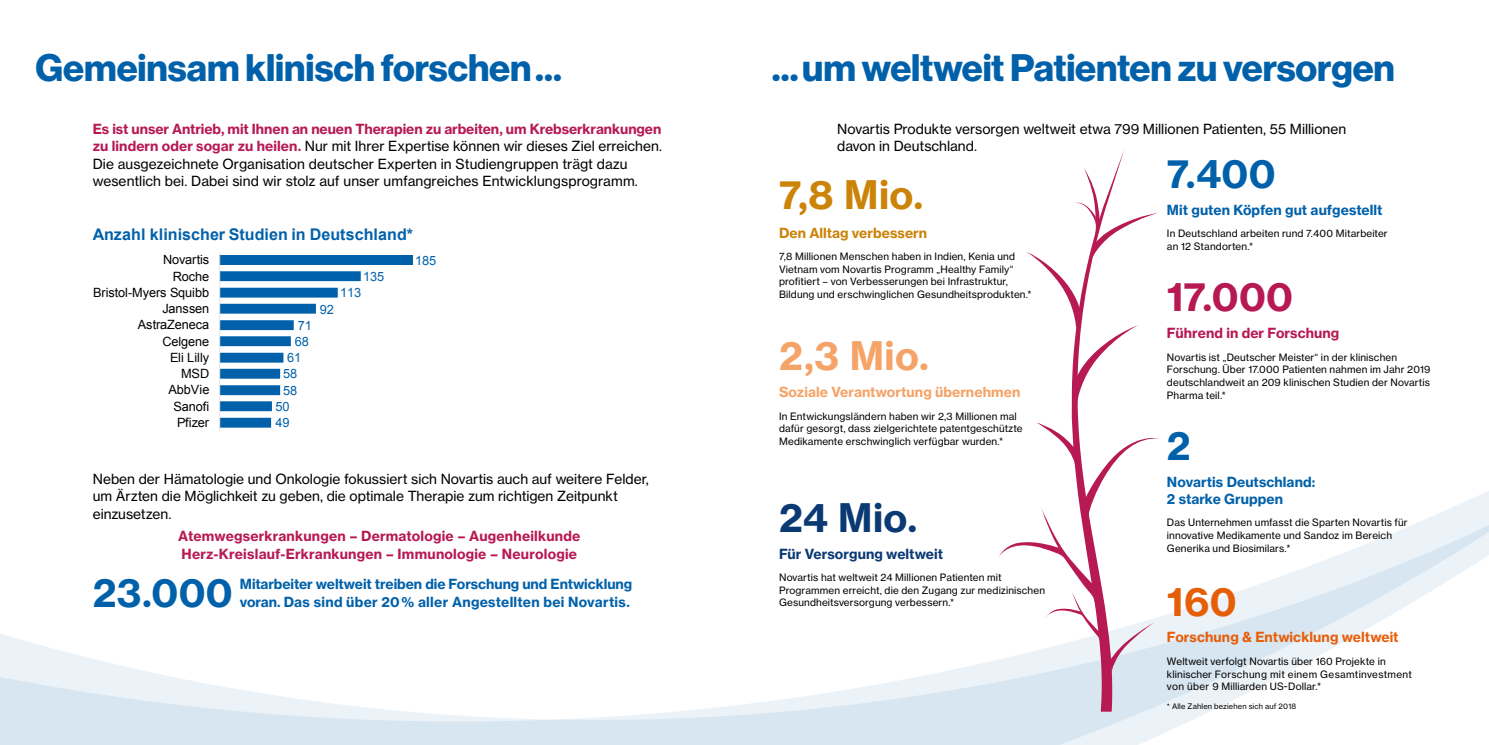
<style>
.page{position:relative;width:1489px;height:745px;background:#fff}
.page>*{position:absolute;margin:0;border:0;box-sizing:border-box;transform-origin:0 0}
.t1{font:700 38.75px "Volta Modern Text 75";letter-spacing:.01em;color:#0061aa}
.t2{font:700 38.75px "Volta Modern Text 75";color:#cb8308}
.t3{font:700 38.75px "Volta Modern Text 75";color:#f5a366}
.t4{font:700 38.75px "Volta Modern Text 75";color:#b71953}
.t5{font:700 38.75px "Volta Modern Text 75";color:#0a3974}
.t6{font:700 38.75px "Volta Modern Text 75";color:#e65e08}
.t7{font:700 37.5px "Volta Modern Display 75";letter-spacing:-.005em;color:#0061aa}
.t8{font:700 16px "Arial";letter-spacing:.005em;color:#0061aa}
.t9{font:13.75px/17.5px "Volta Modern Text 55 Roman";color:#000}
.t10{font:700 13.75px/17.5px "Volta Modern Text 75";letter-spacing:.005em;color:#b71953}
.t11{font:700 13.75px/17.5px "Volta Modern Text 75";color:#0061aa}
.t12{font:700 13.75px "Volta Modern Text 75";letter-spacing:.005em;color:#f5a366}
.t13{font:700 13.75px "Volta Modern Text 75";letter-spacing:.005em;color:#e65e08}
.t14{font:700 13.75px "Volta Modern Text 75";letter-spacing:.005em;color:#0a3974}
.t15{font:700 13.75px "Volta Modern Text 75";letter-spacing:.005em;color:#cb8308}
.t16{font:12.75px/16.2px "Arial";letter-spacing:-.01em;color:#000;text-align:right}
.t17{font:12.75px "Arial";letter-spacing:-.01em;color:#0061aa}
.t18{font:10px/12.6px "Volta Modern Text 55 Roman";letter-spacing:.015em;color:#000}
.t19{font:7.5px "Volta Modern Text 55 Roman";letter-spacing:.02em;color:#000}
.s1{font-family:"Volta Modern Text 75";font-weight:700;color:#b71953}
</style>
<div class="page">
<svg style="left:0;top:427px;width:1488px;height:317px"></svg>
<svg style="left:998px;top:150px;width:161px;height:561px"></svg>
<svg style="left:1446px;top:685px;width:22px;height:35px"></svg>
<svg style="left:1379px;top:685px;width:22px;height:35px"></svg>
<div style="left:220px;top:255px;width:193px;height:10px;background:#0061aa"></div>
<svg style="left:220px;top:271px;width:141px;height:156px"></svg>
<hr style="left:219px;top:252px;width:1px;height:178px;background:#e3e3e3">
<svg style="left:1413px;top:691px;width:21px;height:20px"></svg>
<h2 class="t7" style="left:35px;top:46px;width:528px">Gemeinsam klinisch forschen ...</h2>
<h2 class="t7" style="left:772px;top:46px;width:624px">... um weltweit Patienten zu versorgen</h2>
<h3 class="t9" style="left:837px;top:120px;width:510px">Novartis Produkte versorgen weltweit etwa 799 Millionen Patienten, 55 Millionen davon in Deutschland.</h3>
<h3 class="t10" style="left:93px;top:120px;width:570px">Es ist unser Antrieb, mit Ihnen an neuen Therapien zu arbeiten, um Krebserkrankungen</h3>
<p class="t9" style="left:93px;top:137px;width:571px"><span class="s1">zu lindern oder sogar zu heilen.</span> Nur mit Ihrer Expertise können wir dieses Ziel erreichen.<br>Die ausgezeichnete Organisation deutscher Experten in Studiengruppen trägt dazu wesentlich bei. Dabei sind wir stolz auf unser umfangreiches Entwicklungsprogramm.</p>
<h1 class="t1" style="left:1166px;top:149px;width:110px">7.400</h1>
<h1 class="t2" style="left:779px;top:170px;width:146px">7,8 Mio.</h1>
<h3 class="t11" style="left:1166px;top:201px;width:217px">Mit guten Köpfen gut aufgestellt</h3>
<p class="t18" style="left:1166px;top:227px;width:222px">In Deutschland arbeiten rund 7.400 Mitarbeiter an 12 Standorten.*</p>
<h3 class="t15" style="left:779px;top:224px;width:149px">Den Alltag verbessern</h3>
<p class="t18" style="left:779px;top:250px;width:254px">7,8 Millionen Menschen haben in Indien, Kenia und Vietnam vom Novartis Programm „Healthy Family“ profitiert – von Verbesserungen bei Infrastruktur, Bildung und erschwinglichen Gesundheitsprodukten.*</p>
<h3 class="t8" style="left:93px;top:224px;width:322px">Anzahl klinischer Studien in Deutschland*</h3>
<p class="t16" style="left:163px;top:252px;width:48px">Novartis</p>
<p class="t17" style="left:415px;top:252px;width:23px">185</p>
<p class="t16" style="left:93px;top:268px;width:118px">Roche<br>Bristol-Myers Squibb<br>Janssen<br>AstraZeneca<br>Celgene<br>Eli Lilly<br>MSD<br>AbbVie<br>Sanofi<br>Pfizer</p>
<p class="t17" style="left:363px;top:268px;width:23px">135</p>
<h1 class="t4" style="left:1166px;top:272px;width:128px">17.000</h1>
<p class="t17" style="left:340px;top:284px;width:23px">113</p>
<p class="t17" style="left:320px;top:300px;width:16px">92</p>
<p class="t17" style="left:298px;top:317px;width:16px">71</p>
<p class="t17" style="left:295px;top:333px;width:16px">68</p>
<p class="t17" style="left:287px;top:349px;width:16px">61</p>
<p class="t17" style="left:283px;top:365px;width:16px">58</p>
<p class="t17" style="left:283px;top:381px;width:16px">58</p>
<p class="t17" style="left:275px;top:398px;width:16px">50</p>
<p class="t17" style="left:275px;top:414px;width:16px">49</p>
<h3 class="t10" style="left:1166px;top:324px;width:174px">Führend in der Forschung</h3>
<p class="t18" style="left:1166px;top:350px;width:265px">Novartis ist „Deutscher Meister“ in der klinischen Forschung. Über 17.000 Patienten nahmen im Jahr 2019 deutschlandweit an 209 klinischen Studien der Novartis Pharma teil.*</p>
<h1 class="t3" style="left:779px;top:331px;width:151px">2,3 Mio.</h1>
<h3 class="t12" style="left:779px;top:383px;width:243px">Soziale Verantwortung übernehmen</h3>
<p class="t18" style="left:779px;top:409px;width:245px">In Entwickungsländern haben wir 2,3 Millionen mal dafür gesorgt, dass zielgerichtete patentgeschützte<br>Medikamente erschwinglich verfügbar wurden.*</p>
<h1 class="t1" style="left:1166px;top:421px;width:25px">2</h1>
<h3 class="t9" style="left:93px;top:470px;width:557px">Neben der Hämatologie und Onkologie fokussiert sich Novartis auch auf weitere Felder, um Ärzten die Möglichkeit zu geben, die optimale Therapie zum richtigen Zeitpunkt einzusetzen.</h3>
<h3 class="t10" style="left:178px;top:527px;width:403px">Atemwegserkrankungen – Dermatologie – Augenheilkunde<br>Herz-Kreislauf-Erkrankungen – Immunologie – Neurologie</h3>
<h1 class="t1" style="left:93px;top:567px;width:141px">23.000</h1>
<h3 class="t11" style="left:240px;top:575px;width:394px">Mitarbeiter weltweit treiben die Forschung und Entwicklung voran. Das sind über 20 % aller Angestellten bei Novartis.</h3>
<h1 class="t5" style="left:779px;top:492px;width:140px">24 Mio.</h1>
<h3 class="t14" style="left:779px;top:544px;width:165px">Für Versorgung weltweit</h3>
<p class="t18" style="left:779px;top:570px;width:267px">Novartis hat weltweit 24 Millionen Patienten mit<br>Programmen erreicht, die den Zugang zur medizinischen<br>Gesundheitsversorgung verbessern.*</p>
<h3 class="t11" style="left:1166px;top:474px;width:150px;line-height:16.5px">Novartis Deutschland:<br>2 starke Gruppen</h3>
<p class="t18" style="left:1166px;top:516px;width:242px">Das Unternehmen umfasst die Sparten Novartis für innovative Medikamente und Sandoz im Bereich<br>Generika und Biosimilars.*</p>
<h1 class="t6" style="left:1166px;top:576px;width:71px">160</h1>
<h3 class="t13" style="left:1166px;top:628px;width:233px">Forschung &amp; Entwicklung weltweit</h3>
<p class="t18" style="left:1166px;top:654px;width:246px">Weltweit verfolgt Novartis über 160 Projekte in klinischer Forschung mit einem Gesamtinvestment von über 9 Milliarden US-Dollar.*</p>
<p class="t19" style="left:1166px;top:701px;width:131px">* Alle Zahlen beziehen sich auf 2018</p>
</div>
